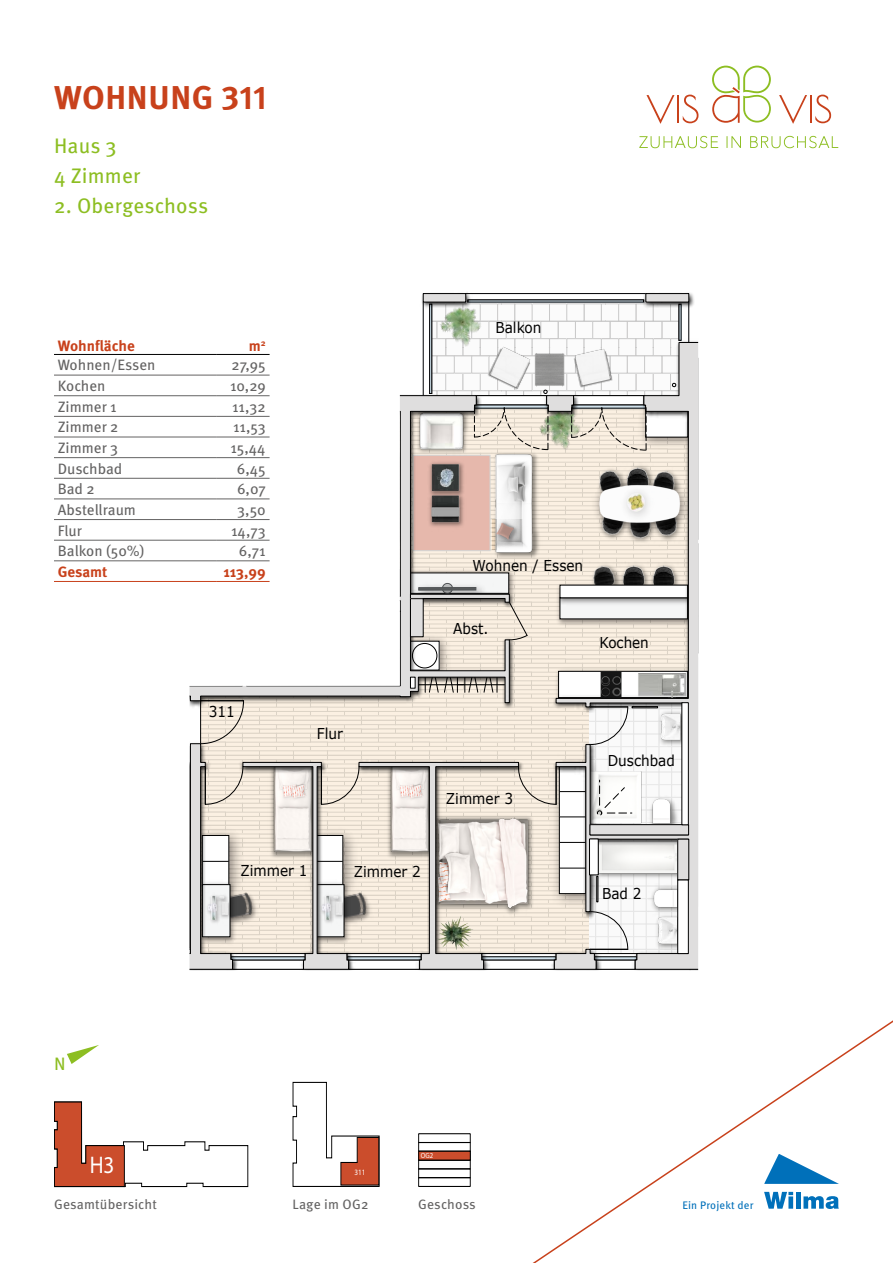
<style>
.page{position:relative;width:893px;height:1263px;background:#fff}
.page>*{position:absolute;margin:0;border:0;box-sizing:border-box;transform-origin:0 0}
.t1{font:700 33px "Meta Pro";letter-spacing:.015em;color:#c8411b}
.t2{font:24.15px "Myriad Pro";color:#fff;scale:.88 1}
.t3{font:21px/30px "Meta Pro";letter-spacing:.005em;color:#8dbe22}
.t4{font:18px "Meta Pro";color:#8dbe22}
.t5{font:15px "Meta Pro";color:#646363}
.t6{font:15px "Verdana";color:#000;scale:.91 1}
.t7{font:700 15px "Meta Pro";color:#c8411b}
.t8{font:15px "Verdana";color:#000;scale:.9 1}
.t9{font:13.65px "Meta Pro";letter-spacing:.015em;color:#646363}
.t10{font:10.95px "Meta Pro";letter-spacing:.015em;color:#0070ba}
.t11{font:8.1px "Myriad Pro";color:#fff;scale:.88 1}
.t12{font:7.5px "Myriad Pro";color:#fff;scale:.88 1}
</style>
<div class="page">
<svg style="left:171px;top:292px;width:528px;height:679px"></svg>
<svg style="left:414px;top:911px;width:479px;height:352px"></svg>
<svg style="left:726px;top:136px;width:15px;height:12px"></svg>
<svg style="left:750px;top:136px;width:88px;height:12px"></svg>
<svg style="left:639px;top:136px;width:79px;height:12px"></svg>
<svg style="left:712px;top:66px;width:59px;height:57px"></svg>
<hr style="left:677px;top:95px;width:2px;height:28px;background:#c8411b">
<svg style="left:646px;top:95px;width:28px;height:29px"></svg>
<svg style="left:683px;top:95px;width:15px;height:28px"></svg>
<hr style="left:810px;top:95px;width:2px;height:28px;background:#c8411b">
<svg style="left:779px;top:95px;width:28px;height:29px"></svg>
<svg style="left:815px;top:95px;width:16px;height:28px"></svg>
<div style="left:418px;top:1177px;width:52px;height:9px;border:1px solid #000"></div>
<div style="left:418px;top:1160px;width:52px;height:9px;border:1px solid #000"></div>
<div style="left:418px;top:1133px;width:52px;height:10px;border:1px solid #000"></div>
<div style="left:419px;top:1151px;width:51px;height:9px;background:#cb4d2c"></div>
<div style="left:418px;top:1151px;width:52px;height:9px;border:1px solid #000"></div>
<svg style="left:54px;top:1101px;width:194px;height:86px"></svg>
<svg style="left:292px;top:1082px;width:88px;height:105px"></svg>
<hr style="left:54px;top:519px;width:163px;height:1px;background:#646363">
<hr style="left:217px;top:519px;width:53px;height:1px;background:#646363">
<hr style="left:54px;top:540px;width:163px;height:1px;background:#646363">
<hr style="left:217px;top:540px;width:53px;height:1px;background:#646363">
<hr style="left:54px;top:375px;width:163px;height:1px;background:#646363">
<hr style="left:217px;top:375px;width:53px;height:1px;background:#646363">
<hr style="left:54px;top:395px;width:163px;height:1px;background:#646363">
<hr style="left:217px;top:395px;width:53px;height:1px;background:#646363">
<hr style="left:54px;top:416px;width:163px;height:1px;background:#646363">
<hr style="left:217px;top:416px;width:53px;height:1px;background:#646363">
<hr style="left:54px;top:437px;width:163px;height:1px;background:#646363">
<hr style="left:217px;top:437px;width:53px;height:1px;background:#646363">
<hr style="left:54px;top:457px;width:163px;height:1px;background:#646363">
<hr style="left:217px;top:457px;width:53px;height:1px;background:#646363">
<hr style="left:54px;top:478px;width:163px;height:1px;background:#646363">
<hr style="left:217px;top:478px;width:53px;height:1px;background:#646363">
<hr style="left:54px;top:499px;width:163px;height:1px;background:#646363">
<hr style="left:217px;top:499px;width:53px;height:1px;background:#646363">
<hr style="left:54px;top:354px;width:163px;height:1px;background:#000">
<hr style="left:217px;top:354px;width:53px;height:1px;background:#000">
<hr style="left:54px;top:561px;width:163px;height:1px;background:#646363">
<hr style="left:217px;top:561px;width:53px;height:1px;background:#646363">
<hr style="left:54px;top:581px;width:163px;height:1px;background:#c8411b">
<hr style="left:217px;top:581px;width:53px;height:1px;background:#c8411b">
<svg style="left:67px;top:1045px;width:32px;height:19px"></svg>
<h1 class="t1" style="left:54px;top:77px;width:214px">WOHNUNG 311</h1>
<h3 class="t3" style="left:54px;top:131px;width:88px">Haus 3<br>4 Zimmer</h3>
<h3 class="t3" style="left:54px;top:191px;width:156px">2. Obergeschoss</h3>
<p class="t7" style="left:58px;top:336px;width:78px">Wohnfläche</p>
<p class="t7" style="left:249px;top:336px;width:18px">m<sup>2</sup></p>
<p class="t5" style="left:58px;top:356px;width:99px">Wohnen/Essen</p>
<p class="t5" style="left:232px;top:356px;width:36px">27,95</p>
<p class="t5" style="left:58px;top:376px;width:49px">Kochen</p>
<p class="t5" style="left:230px;top:376px;width:37px">10,29</p>
<p class="t5" style="left:58px;top:397px;width:60px">Zimmer 1</p>
<p class="t5" style="left:232px;top:397px;width:35px">11,32</p>
<p class="t5" style="left:58px;top:418px;width:62px">Zimmer 2</p>
<p class="t5" style="left:233px;top:418px;width:34px">11,53</p>
<p class="t5" style="left:58px;top:438px;width:62px">Zimmer 3</p>
<p class="t5" style="left:230px;top:438px;width:37px">15,44</p>
<p class="t5" style="left:58px;top:459px;width:66px">Duschbad</p>
<p class="t5" style="left:237px;top:459px;width:30px">6,45</p>
<p class="t5" style="left:58px;top:480px;width:38px">Bad 2</p>
<p class="t5" style="left:237px;top:480px;width:30px">6,07</p>
<p class="t5" style="left:58px;top:500px;width:80px">Abstellraum</p>
<p class="t5" style="left:237px;top:500px;width:30px">3,50</p>
<p class="t5" style="left:58px;top:521px;width:26px">Flur</p>
<p class="t5" style="left:231px;top:521px;width:36px">14,73</p>
<p class="t5" style="left:58px;top:541px;width:88px">Balkon (50%)</p>
<p class="t5" style="left:239px;top:541px;width:28px">6,71</p>
<p class="t7" style="left:58px;top:562px;width:51px">Gesamt</p>
<p class="t7" style="left:223px;top:562px;width:44px">113,99</p>
<p class="t6" style="left:209px;top:701px;width:30px">311</p>
<p class="t6" style="left:317px;top:723px;width:30px">Flur</p>
<p class="t6" style="left:240px;top:860px;width:75px">Zimmer 1</p>
<p class="t6" style="left:354px;top:861px;width:75px">Zimmer 2</p>
<p class="t6" style="left:495px;top:317px;width:52px">Balkon</p>
<p class="t6" style="left:473px;top:555px;width:123px">Wohnen / Essen</p>
<p class="t6" style="left:453px;top:618px;width:40px">Abst.</p>
<p class="t8" style="left:599px;top:632px;width:56px">Kochen</p>
<p class="t6" style="left:446px;top:788px;width:75px">Zimmer 3</p>
<p class="t6" style="left:608px;top:750px;width:75px">Duschbad</p>
<p class="t6" style="left:602px;top:883px;width:45px">Bad 2</p>
<p class="t4" style="left:54px;top:1053px;width:13px">N</p>
<h2 class="t2" style="left:90px;top:1150px;width:30px">H3</h2>
<p class="t11" style="left:355px;top:1167px;width:14px">311</p>
<p class="t12" style="left:421px;top:1151px;width:15px">OG2</p>
<p class="t9" style="left:54px;top:1195px;width:104px">Gesamtübersicht</p>
<p class="t9" style="left:292px;top:1195px;width:78px">Lage im OG2</p>
<p class="t9" style="left:418px;top:1195px;width:59px">Geschoss</p>
<p class="t10" style="left:682px;top:1198px;width:73px">Ein Projekt der</p>
</div>
